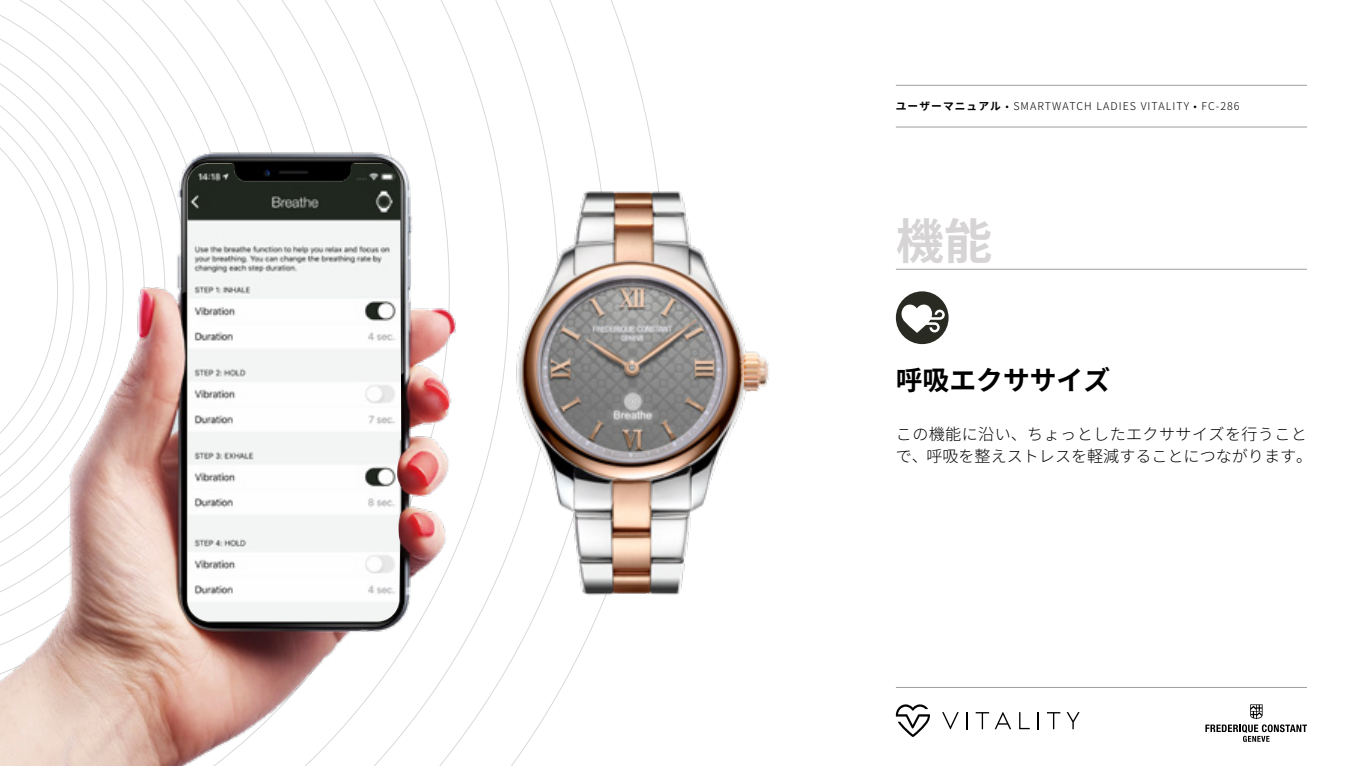
<style>
.page{position:relative;width:1361px;height:766px;background:#fff}
.page>*{position:absolute;margin:0;border:0;box-sizing:border-box;transform-origin:0 0}
.t1{font:700 48.15px "Noto Sans JP";color:#d6d4d5}
.t2{font:700 26.85px "Noto Sans JP";color:#000}
.t3{font:300 16.05px/21.6px "Noto Sans JP";letter-spacing:.015em;color:#000}
.t4{font:300 10.65px "Noto Sans JP";letter-spacing:.1em;color:#000}
.s1{font-weight:700}
</style>
<div class="page">
<hr style="left:896px;top:269px;width:411px;height:1px;background:#9d9d9c">
<svg style="left:1205px;top:704px;width:102px;height:37px"></svg>
<hr style="left:896px;top:687px;width:411px;height:1px;background:#9d9d9c">
<svg style="left:942px;top:712px;width:16px;height:17px"></svg>
<svg style="left:966px;top:712px;width:2px;height:17px"></svg>
<svg style="left:975px;top:712px;width:36px;height:17px"></svg>
<svg style="left:1019px;top:712px;width:10px;height:17px"></svg>
<svg style="left:1037px;top:712px;width:2px;height:17px"></svg>
<svg style="left:1047px;top:712px;width:13px;height:17px"></svg>
<svg style="left:1066px;top:712px;width:13px;height:17px"></svg>
<svg style="left:896px;top:704px;width:34px;height:32px"></svg>
<div style="left:896px;top:291px;width:52px;height:53px;background:#292b23;border-radius:50%"></div>
<svg style="left:901px;top:304px;width:44px;height:29px"></svg>
<img style="left:566px;top:97px;width:203px;height:583px">
<img style="left:0;top:0;width:566px;height:765px">
<img style="left:187px;top:164px;width:214px;height:457px">
<hr style="left:896px;top:127px;width:411px;height:1px;background:#9d9d9c">
<hr style="left:896px;top:85px;width:411px;height:1px;background:#9d9d9c">
<p class="t4" style="left:896px;top:100px;width:345px"><span class="s1">ユーザーマニュアル</span> • SMARTWATCH LADIES VITALITY • FC-286</p>
<h1 class="t1" style="left:896px;top:214px;width:98px">機能</h1>
<h2 class="t2" style="left:896px;top:365px;width:216px">呼吸エクササイズ</h2>
<p class="t3" style="left:896px;top:424px;width:418px">この機能に沿い、ちょっとしたエクササイズを行うことで、呼吸を整えストレスを軽減することにつながります。</p>
</div>
